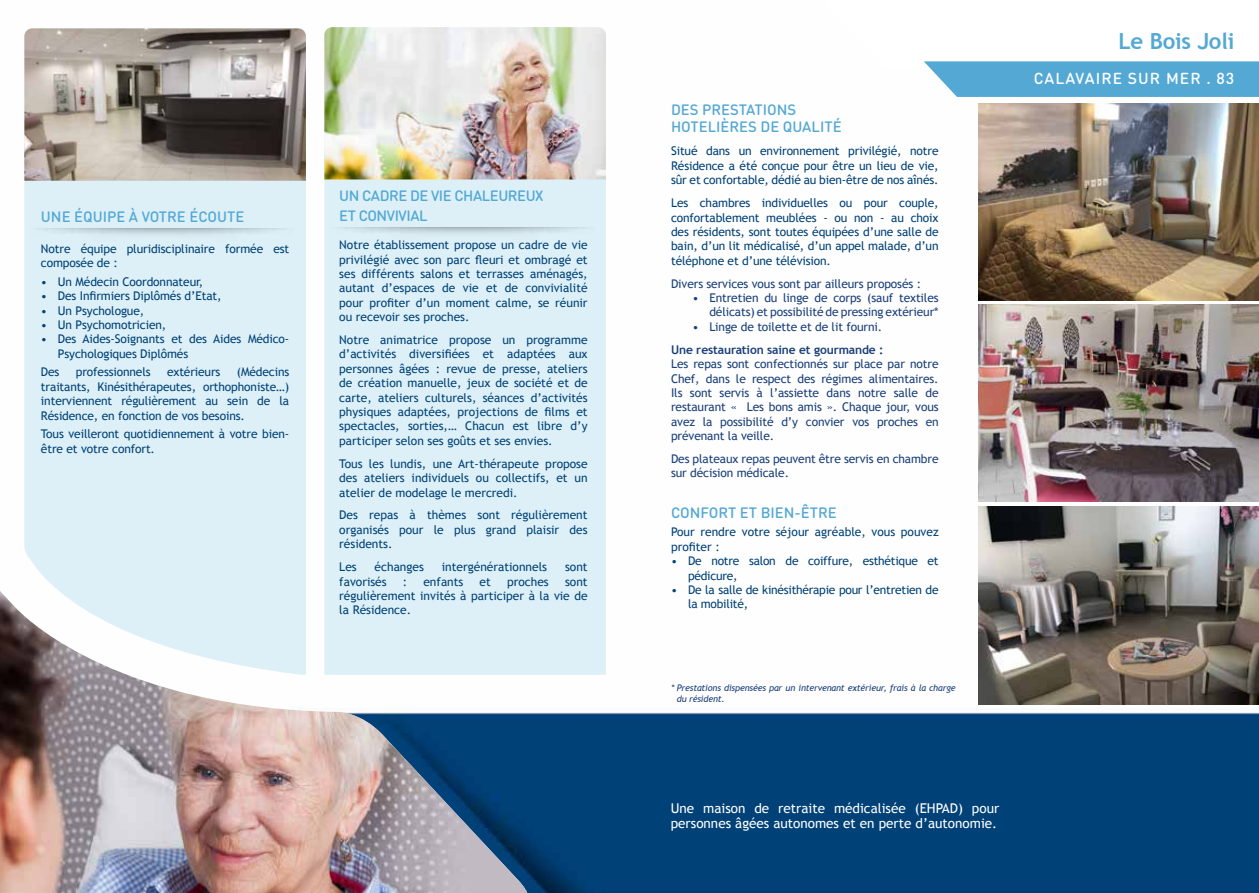
<style>
.page{position:relative;width:1259px;height:893px;background:#fff}
.page>*{position:absolute;margin:0;border:0;box-sizing:border-box;transform-origin:0 0}
.t1{font:700 22.2px "Trebuchet MS";letter-spacing:-.01em;color:#53a8d4}
.t2{font:500 15.75px "DIN Round Pro";letter-spacing:.065em;color:#fff}
.t3{font:500 14.85px/17.9px "DIN Round Pro";color:#53a8d4}
.t4{font:500 14.85px/20.1px "DIN Round Pro";letter-spacing:-.03em;color:#53a8d4}
.t5{font:13.5px/15.3px "Trebuchet MS";color:#fff}
.t6{font:12px/14.4px "Trebuchet MS";letter-spacing:-.01em;color:#004177;text-align:justify}
.t7{font:12px/14.4px "Trebuchet MS";letter-spacing:-.01em;color:#1a3f7a;text-align:right}
.t8{font:700 12px "Trebuchet MS";letter-spacing:-.01em;color:#1a3f7a}
.t9{font:italic 9px/10.5px "Trebuchet MS";letter-spacing:-.015em;color:#1a3f7a}
</style>
<div class="page">
<img style="left:541px;top:304px;width:718px;height:589px">
<div style="left:324px;top:179px;width:282px;height:496px;background:#ddf0f7"></div>
<div style="left:24px;top:181px;width:282px;height:393px;background:#ddf0f7"></div>
<img style="left:24px;top:229px;width:280px;height:12px">
<img style="left:324px;top:227px;width:280px;height:13px">
<img style="left:978px;top:305px;width:281px;height:196px">
<img style="left:978px;top:103px;width:281px;height:198px">
<img style="left:978px;top:506px;width:281px;height:199px">
<svg style="left:924px;top:61px;width:335px;height:36px;background:#5dadd6"></svg>
<img style="left:24px;top:28px;width:282px;height:153px">
<img style="left:324px;top:27px;width:282px;height:152px">
<svg style="left:42px;top:574px;width:499px;height:319px;background:#b3cddc"></svg>
<img style="left:0;top:591px;width:527px;height:302px">
<p class="t3" style="left:41px;top:207px;width:205px">UNE ÉQUIPE À VOTRE ÉCOUTE</p>
<p class="t6" style="left:41px;top:241px;width:250px">Notre équipe pluridisciplinaire formée est composée de :</p>
<p class="t6" style="left:41px;top:274px;width:164px">• Un Médecin Coordonnateur,</p>
<p class="t6" style="left:41px;top:289px;width:182px">• Des Infirmiers Diplômés d’Etat,</p>
<p class="t6" style="left:41px;top:303px;width:105px">• Un Psychologue,</p>
<p class="t6" style="left:41px;top:318px;width:127px">• Un Psychomotricien,</p>
<p class="t6" style="left:58px;top:332px;width:233px;text-indent:-17px">• Des Aides-Soignants et des Aides Médico-<br>Psychologiques Diplômés</p>
<p class="t6" style="left:41px;top:365px;width:20px">Des</p>
<p class="t6" style="left:76px;top:365px;width:76px">professionnels</p>
<p class="t6" style="left:167px;top:365px;width:55px">extérieurs</p>
<p class="t6" style="left:41px;top:365px;width:250px;text-indent:196px">(Médecins traitants, Kinésithérapeutes, orthophoniste…) interviennent régulièrement au sein de la Résidence, en fonction de vos besoins.</p>
<p class="t6" style="left:41px;top:427px;width:250px">Tous veilleront quotidiennement à votre bien&shy;être et votre confort.</p>
<p class="t4" style="left:339px;top:185px;width:206px">UN CADRE DE VIE CHALEUREUX<br>ET CONVIVIAL</p>
<p class="t6" style="left:339px;top:238px;width:250px">Notre établissement propose un cadre de vie privilégié avec son parc fleuri et ombragé et ses différents salons et terrasses aménagés, autant d’espaces de vie et de convivialité pour profiter d’un moment calme, se réunir ou recevoir ses proches.</p>
<p class="t6" style="left:339px;top:333px;width:250px">Notre animatrice propose un programme d’activités diversifiées et adaptées aux personnes âgées : revue de presse, ateliers de création manuelle, jeux de société et de carte, ateliers culturels, séances d’activités physiques adaptées, projections de films et spectacles, sorties,… Chacun est libre d’y participer selon ses goûts et ses envies.</p>
<p class="t6" style="left:339px;top:456px;width:250px">Tous les lundis, une Art-thérapeute propose des ateliers individuels ou collectifs, et un atelier de modelage le mercredi.</p>
<p class="t6" style="left:339px;top:508px;width:250px">Des repas à thèmes sont régulièrement organisés pour le plus grand plaisir des résidents.</p>
<p class="t6" style="left:339px;top:560px;width:19px">Les</p>
<p class="t6" style="left:375px;top:560px;width:51px">échanges</p>
<p class="t6" style="left:442px;top:560px;width:107px">intergénérationnels</p>
<p class="t6" style="left:565px;top:560px;width:24px">sont</p>
<p class="t6" style="left:339px;top:574px;width:49px">favorisés</p>
<p class="t6" style="left:403px;top:574px;width:6px">:</p>
<p class="t6" style="left:423px;top:574px;width:42px">enfants</p>
<p class="t6" style="left:480px;top:574px;width:13px">et</p>
<p class="t6" style="left:507px;top:574px;width:43px">proches</p>
<p class="t6" style="left:339px;top:574px;width:250px;text-indent:226px">sont régulièrement invités à participer à la vie de la Résidence.</p>
<p class="t3" style="left:671px;top:100px;width:172px">DES PRESTATIONS<br>HOTELIÈRES DE QUALITÉ</p>
<p class="t6" style="left:671px;top:144px;width:269px">Situé dans un environnement privilégié, notre Résidence a été conçue pour être un lieu de vie, sûr et confortable, dédié au bien-être de nos aînés.</p>
<p class="t6" style="left:671px;top:196px;width:269px">Les chambres individuelles ou pour couple, confortablement meublées - ou non - au choix des résidents, sont toutes équipées d’une salle de bain, d’un lit médicalisé, d’un appel malade, d’un téléphone et d’une télévision.</p>
<p class="t7" style="left:671px;top:276px;width:251px">Divers services vous sont par ailleurs proposés :</p>
<p class="t7" style="left:692px;top:291px;width:248px">• Entretien du linge de corps (sauf textiles délicats) et possibilité de pressing extérieur*</p>
<p class="t7" style="left:692px;top:320px;width:191px">• Linge de toilette et de lit fourni.</p>
<p class="t8" style="left:671px;top:342px;width:214px">Une restauration saine et gourmande :</p>
<p class="t7" style="left:671px;top:357px;width:269px;text-align:justify">Les repas sont confectionnés sur place par notre Chef, dans le respect des régimes alimentaires.<br>Ils sont servis à l’assiette dans notre salle de restaurant « Les bons amis ». Chaque jour, vous avez la possibilité d’y convier vos proches en prévenant la veille.</p>
<p class="t7" style="left:671px;top:452px;width:269px;text-align:left">Des plateaux repas peuvent être servis en chambre sur décision médicale.</p>
<p class="t3" style="left:671px;top:503px;width:167px">CONFORT ET BIEN-ÊTRE</p>
<p class="t6" style="left:671px;top:525px;width:269px">Pour rendre votre séjour agréable, vous pouvez profiter :</p>
<p class="t6" style="left:688px;top:554px;width:252px;text-indent:-17px">• De notre salon de coiffure, esthétique et pédicure,</p>
<p class="t6" style="left:688px;top:583px;width:252px;text-indent:-17px">• De la salle de kinésithérapie pour l’entretien de la mobilité,</p>
<p class="t9" style="left:677px;top:683px;width:280px;text-indent:-6px">* Prestations dispensées par un intervenant extérieur, frais à la charge du résident.</p>
<h1 class="t1" style="left:1118px;top:27px;width:117px">Le Bois Joli</h1>
<h2 class="t2" style="left:1033px;top:67px;width:202px">CALAVAIRE SUR MER . 83</h2>
<p class="t5" style="left:671px;top:800px;width:330px">Une maison de retraite médicalisée (EHPAD) pour personnes âgées autonomes et en perte d’autonomie.</p>
</div>
